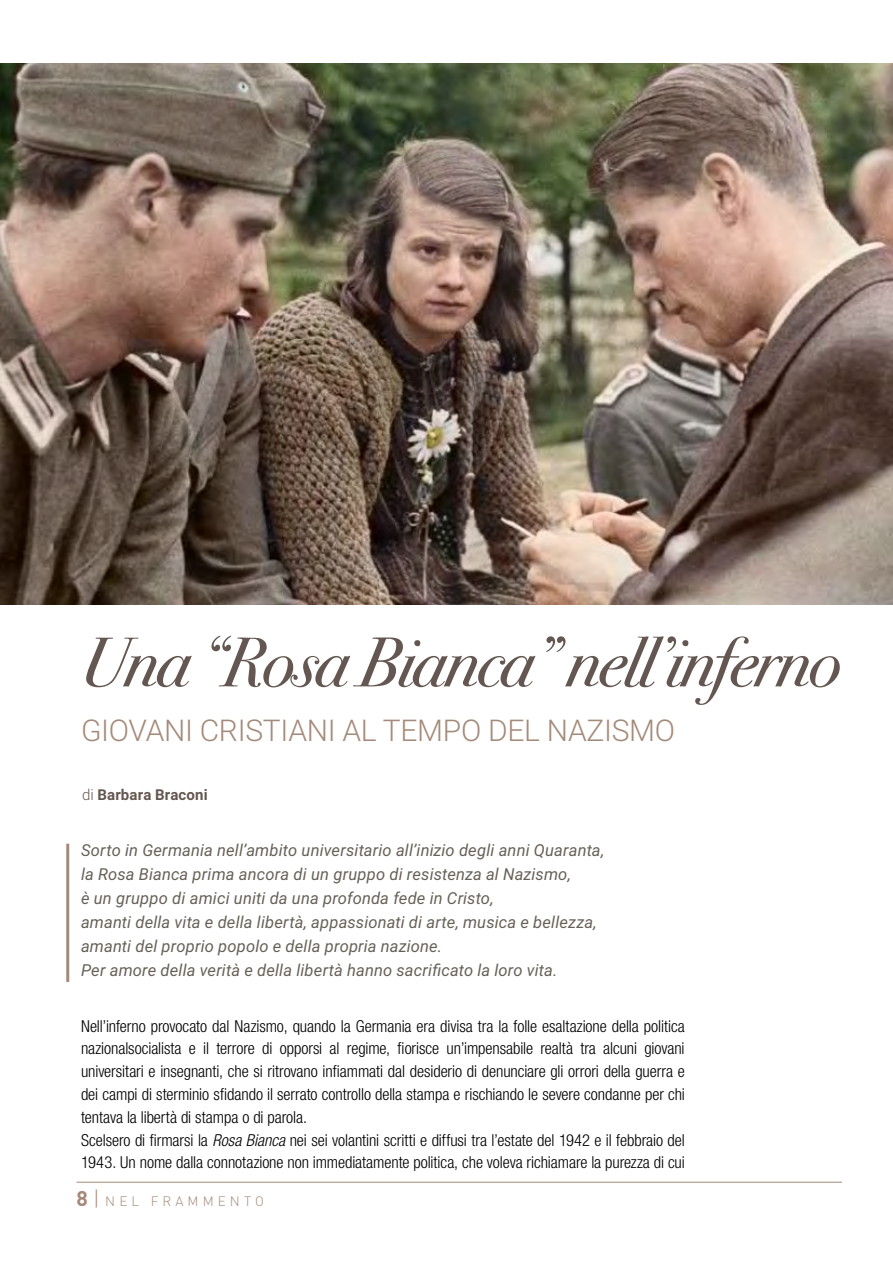
<style>
.page{position:relative;width:893px;height:1263px;background:#fff}
.page>*{position:absolute;margin:0;border:0;box-sizing:border-box;transform-origin:0 0}
.t1{font:italic 70.5px "Bodoni Svty Two ITCTT";letter-spacing:-.03em;color:#645751}
.t2{font:300 30px "Roboto";letter-spacing:-.01em;color:#a48a7a}
.t3{font:300 condensed 16.5px/22.8px "Helvetica Neue";letter-spacing:-.005em;color:#000}
.t4{font:italic 16.5px/24px "Roboto";letter-spacing:.01em;color:#666158}
.t5{font:700 15px "Roboto";letter-spacing:.01em;color:#645751}
.t6{font:300 13.5px "DIN";letter-spacing:.3em;color:#a48a7a}
.s1{font-weight:300}
.s2{font-style:italic}
.s3{font-weight:700;font-size:21px}
.s4{font-size:21px}
</style>
<div class="page">
<hr style="left:77px;top:1182px;width:765px;height:1px;background:#a48a7a">
<img style="left:0;top:64px;width:893px;height:540px">
<hr style="left:66px;top:844px;width:3px;height:138px;background:#a48a7a">
<h1 class="t1" style="left:80px;top:601px;width:762px">Una “Rosa Bianca” nell’inferno</h1>
<h2 class="t2" style="left:81px;top:709px;width:596px">GIOVANI CRISTIANI AL TEMPO DEL NAZISMO</h2>
<p class="t5" style="left:82px;top:784px;width:127px"><span class="s1">di</span> Barbara Braconi</p>
<p class="t4" style="left:81px;top:837px;width:525px">Sorto in Germania nell’ambito universitario all’inizio degli anni Quaranta, la Rosa Bianca prima ancora di un gruppo di resistenza al Nazismo,<br>è un gruppo di amici uniti da una profonda fede in Cristo,<br>amanti della vita e della libertà, appassionati di arte, musica e bellezza, amanti del proprio popolo e della propria nazione.<br>Per amore della verità e della libertà hanno sacrificato la loro vita.</p>
<p class="t3" style="left:81px;top:1014px;width:605px">Nell’inferno provocato dal Nazismo, quando la Germania era divisa tra la folle esaltazione della politica nazionalsocialista e il terrore di opporsi al regime, fiorisce un’impensabile realtà tra alcuni giovani universitari e insegnanti, che si ritrovano infiammati dal desiderio di denunciare gli orrori della guerra e dei campi di sterminio sfidando il serrato controllo della stampa e rischiando le severe condanne per chi tentava la libertà di stampa o di parola.<br>Scelsero di firmarsi la <span class="s2">Rosa Bianca</span> nei sei volantini scritti e diffusi tra l’estate del 1942 e il febbraio del 1943. Un nome dalla connotazione non immediatamente politica, che voleva richiamare la purezza di cui</p>
<p class="t6" style="left:77px;top:1193px;width:189px"><span class="s3">8</span> <span class="s4">|</span> NEL FRAMMENTO</p>
</div>
